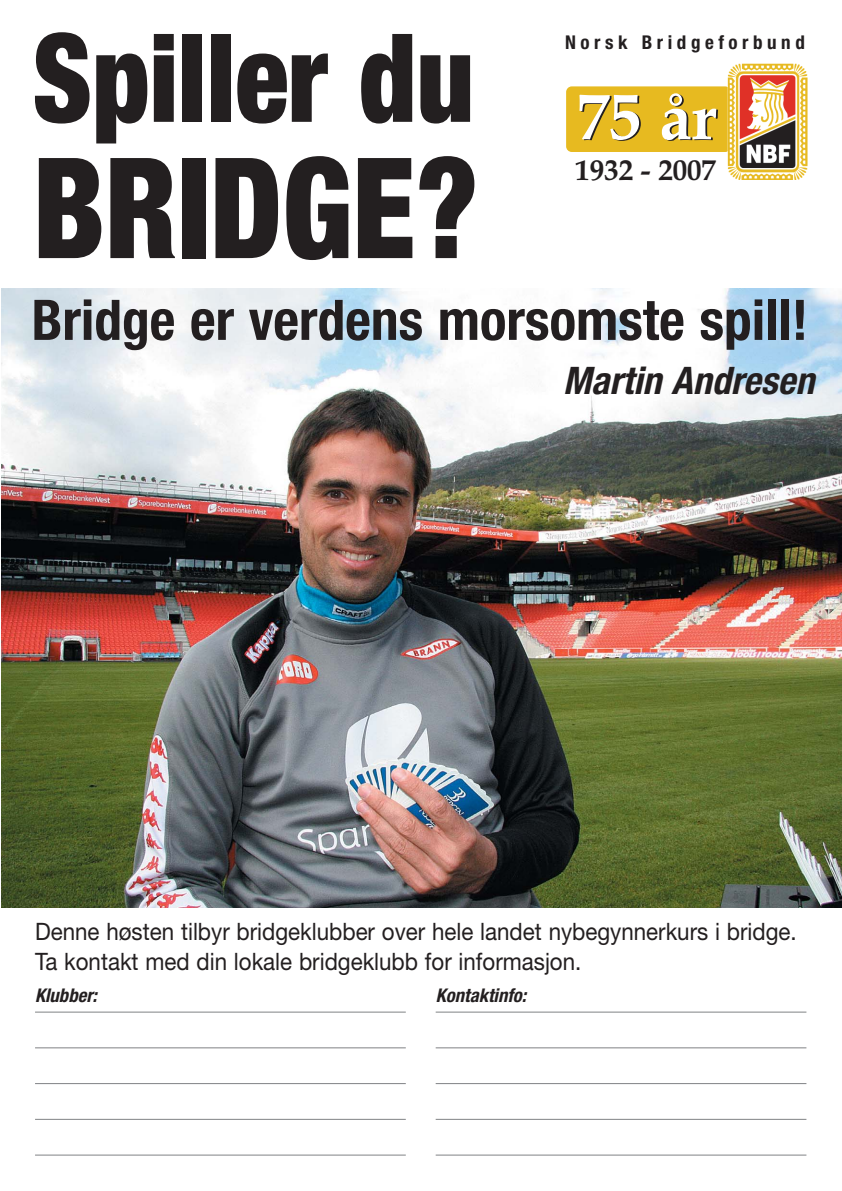
<style>
.page{position:relative;width:842px;height:1191px;background:#fff}
.page>*{position:absolute;margin:0;border:0;box-sizing:border-box;transform-origin:0 0}
.t1{font:900 condensed 140px "Helvetica Neue";color:#231f20;scale:.9 1}
.t2{font:900 condensed 123px "Helvetica Neue";color:#231f20;scale:.9 1}
.t3{font:700 64.7px "Book Antiqua";color:#fff}
.t4{font:700 condensed 56px "Helvetica Neue";color:#231f20}
.t5{font:italic 700 condensed 38px "Helvetica Neue";color:#231f20}
.t6{font:700 28.8px "Book Antiqua";color:#231f20}
.t7{font:24px/29.7px "Helvetica Neue";color:#231f20;scale:.93 1}
.t8{font:700 condensed 19px "Helvetica Neue";letter-spacing:.24em;color:#231f20}
.t9{font:italic 700 condensed 18.9px "Helvetica Neue";color:#231f20}
</style>
<div class="page">
<div style="left:566px;top:86px;width:165px;height:66px;background:#e7ba20;border-radius:6px"></div>
<img style="left:728px;top:64px;width:80px;height:116px;border-radius:10px">
<img style="left:1px;top:288px;width:841px;height:620px">
<hr style="left:35px;top:1011px;width:371px;height:1px;background:#808285">
<hr style="left:436px;top:1011px;width:370px;height:1px;background:#808285">
<hr style="left:35px;top:1047px;width:371px;height:1px;background:#808285">
<hr style="left:436px;top:1047px;width:370px;height:1px;background:#808285">
<hr style="left:35px;top:1083px;width:371px;height:1px;background:#808285">
<hr style="left:436px;top:1083px;width:370px;height:1px;background:#808285">
<hr style="left:35px;top:1119px;width:371px;height:1px;background:#808285">
<hr style="left:436px;top:1119px;width:370px;height:1px;background:#808285">
<hr style="left:35px;top:1154px;width:371px;height:1px;background:#808285">
<hr style="left:436px;top:1154px;width:370px;height:1px;background:#808285">
<h2 class="t2" style="left:33px;top:34px;width:492px">Spiller du</h2>
<h1 class="t1" style="left:33px;top:158px;width:497px">BRIDGE?</h1>
<h3 class="t4" style="left:32px;top:300px;width:778px">Bridge er verdens morsomste spill!</h3>
<h3 class="t5" style="left:563px;top:367px;width:260px">Martin Andresen</h3>
<p class="t8" style="left:565px;top:36px;width:241px">Norsk Bridgeforbund</p>
<h3 class="t3" style="left:577px;top:92px;width:142px">75 år</h3>
<p class="t6" style="left:575px;top:159px;width:142px">1932 - 2007</p>
<p class="t7" style="left:35px;top:919px;width:820px">Denne høsten tilbyr bridgeklubber over hele landet nybegynnerkurs i bridge.<br>Ta kontakt med din lokale bridgeklubb for informasjon.</p>
<p class="t9" style="left:35px;top:988px;width:67px">Klubber:</p>
<p class="t9" style="left:436px;top:988px;width:96px">Kontaktinfo:</p>
</div>
